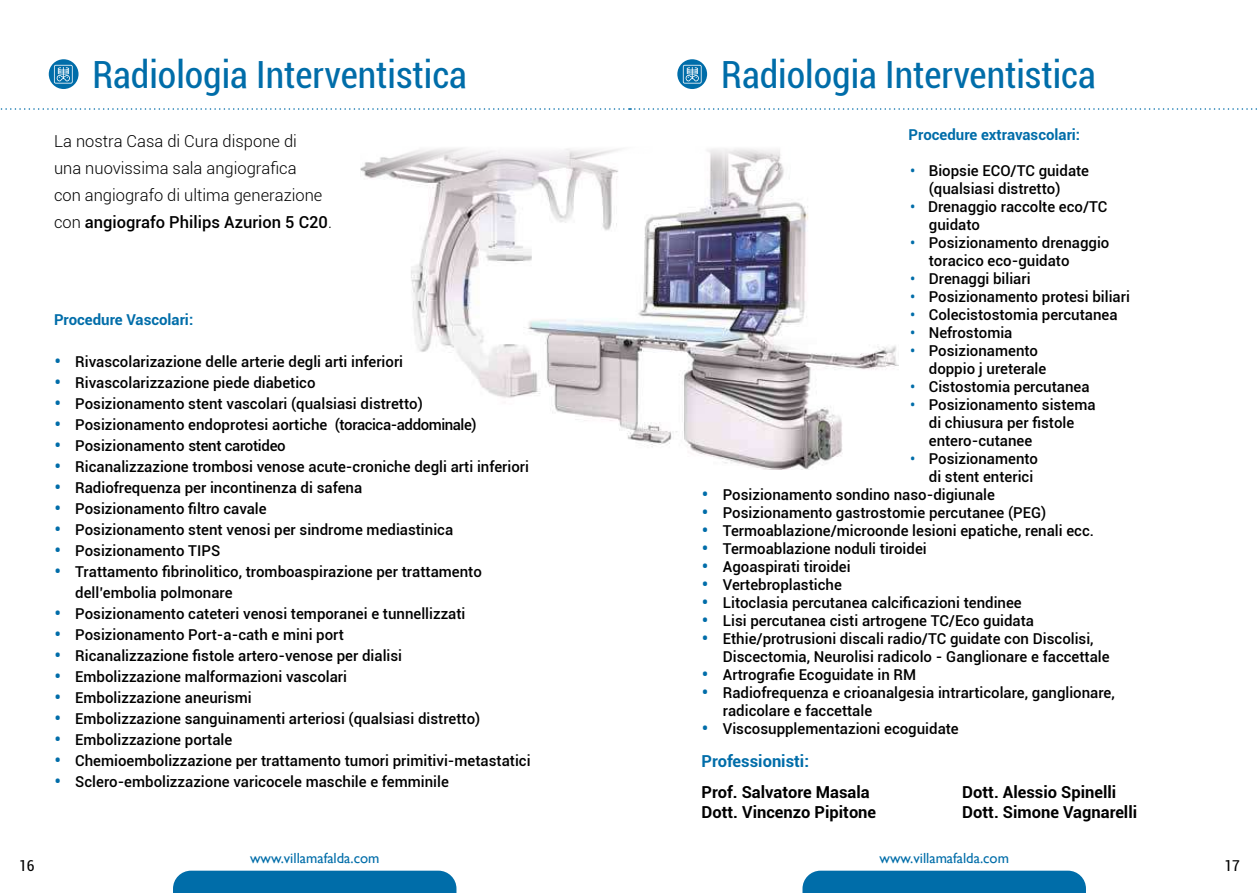
<style>
.page{position:relative;width:1259px;height:893px;background:#fff}
.page>*{position:absolute;margin:0;border:0;box-sizing:border-box;transform-origin:0 0}
.t1{font:condensed 37.5px "Roboto";color:#006da9}
.t2{font:300 16.5px/27px "Roboto";color:#000}
.t3{font:700 16.5px/19.8px "Roboto";color:#000}
.t4{font:700 16.5px "Roboto";color:#006da9}
.t5{font:500 15px/18px "Roboto";color:#000}
.t6{font:700 15px "Roboto";color:#006da9}
.t7{font:condensed 15px "Roboto";color:#000}
.t8{font:14.7px "Gill Sans";color:#006da9}
.s1{font-weight:500}
.s2{color:#006da9}
.s3{font-weight:300;font-size:22.5px;color:#006da9}
</style>
<div class="page">
<div style="left:802px;top:871px;width:284px;height:22px;background:#006da9"></div>
<div style="left:173px;top:871px;width:283px;height:22px;background:#006da9"></div>
<svg style="left:49px;top:59px;width:30px;height:30px"></svg>
<svg style="left:677px;top:59px;width:30px;height:30px"></svg>
<svg style="left:0;top:108px;width:1257px;height:2px"></svg>
<img style="left:361px;top:148px;width:537px;height:321px">
<svg style="left:54px;top:65px;width:19px;height:19px"></svg>
<svg style="left:683px;top:65px;width:18px;height:19px"></svg>
<h1 class="t1" style="left:92px;top:49px;width:376px">Radiologia Interventistica</h1>
<h1 class="t1" style="left:721px;top:49px;width:376px">Radiologia Interventistica</h1>
<p class="t2" style="left:54px;top:127px;width:279px">La nostra Casa di Cura dispone di<br>una nuovissima sala angiografica<br>con angiografo di ultima generazione con <span class="s1">angiografo Philips Azurion 5 C20</span>.</p>
<p class="t6" style="left:908px;top:124px;width:173px">Procedure extravascolari:</p>
<p class="t5" style="left:929px;top:161px;width:162px;text-indent:-19px"><span class="s2">•</span> Biopsie ECO/TC guidate (qualsiasi distretto)</p>
<p class="t5" style="left:929px;top:197px;width:180px;text-indent:-19px"><span class="s2">•</span> Drenaggio raccolte eco/TC guidato</p>
<p class="t5" style="left:929px;top:233px;width:182px;text-indent:-19px"><span class="s2">•</span> Posizionamento drenaggio toracico eco-guidato</p>
<p class="t5" style="left:910px;top:269px;width:122px"><span class="s2">•</span> Drenaggi biliari</p>
<p class="t5" style="left:910px;top:287px;width:221px"><span class="s2">•</span> Posizionamento protesi biliari</p>
<p class="t5" style="left:910px;top:305px;width:209px"><span class="s2">•</span> Colecistostomia percutanea</p>
<p class="t5" style="left:910px;top:323px;width:104px"><span class="s2">•</span> Nefrostomia</p>
<p class="t5" style="left:929px;top:341px;width:119px;text-indent:-19px"><span class="s2">•</span> Posizionamento doppio j ureterale</p>
<p class="t5" style="left:910px;top:377px;width:181px"><span class="s2">•</span> Cistostomia percutanea</p>
<p class="t5" style="left:929px;top:395px;width:168px;text-indent:-19px"><span class="s2">•</span> Posizionamento sistema di chiusura per fistole entero-cutanee</p>
<p class="t5" style="left:929px;top:449px;width:111px;text-indent:-19px"><span class="s2">•</span> Posizionamento di stent enterici</p>
<p class="t5" style="left:701px;top:485px;width:295px"><span class="s3">•</span> Posizionamento sondino naso-digiunale</p>
<p class="t5" style="left:701px;top:503px;width:346px"><span class="s3">•</span> Posizionamento gastrostomie percutanee (PEG)</p>
<p class="t5" style="left:701px;top:521px;width:394px"><span class="s3">•</span> Termoablazione/microonde lesioni epatiche, renali ecc.</p>
<p class="t5" style="left:701px;top:539px;width:227px"><span class="s3">•</span> Termoablazione noduli tiroidei</p>
<p class="t5" style="left:701px;top:557px;width:151px"><span class="s3">•</span> Agoaspirati tiroidei</p>
<p class="t5" style="left:701px;top:575px;width:142px"><span class="s3">•</span> Vertebroplastiche</p>
<p class="t5" style="left:701px;top:593px;width:322px"><span class="s3">•</span> Litoclasia percutanea calcificazioni tendinee</p>
<p class="t5" style="left:701px;top:611px;width:334px"><span class="s3">•</span> Lisi percutanea cisti artrogene TC/Eco guidata</p>
<p class="t5" style="left:723px;top:629px;width:388px;text-indent:-21px"><span class="s3">•</span> Ethie/protrusioni discali radio/TC guidate con Discolisi,<br>Discectomia, Neurolisi radicolo - Ganglionare e faccettale</p>
<p class="t5" style="left:701px;top:665px;width:216px"><span class="s3">•</span> Artrografie Ecoguidate in RM</p>
<p class="t5" style="left:723px;top:683px;width:393px;text-indent:-21px"><span class="s3">•</span> Radiofrequenza e crioanalgesia intrarticolare, ganglionare, radicolare e faccettale</p>
<p class="t5" style="left:701px;top:719px;width:259px"><span class="s3">•</span> Viscosupplementazioni ecoguidate</p>
<p class="t4" style="left:701px;top:749px;width:109px">Professionisti:</p>
<p class="t3" style="left:701px;top:782px;width:176px">Prof. Salvatore Masala<br>Dott. Vincenzo Pipitone</p>
<p class="t3" style="left:962px;top:782px;width:176px">Dott. Alessio Spinelli<br>Dott. Simone Vagnarelli</p>
<p class="t6" style="left:54px;top:309px;width:141px">Procedure Vascolari:</p>
<p class="t5" style="left:54px;top:352px;width:351px"><span class="s3">•</span> Rivascolarizazione delle arterie degli arti inferiori</p>
<p class="t5" style="left:54px;top:373px;width:263px"><span class="s3">•</span> Rivascolarizzazione piede diabetico</p>
<p class="t5" style="left:54px;top:394px;width:370px"><span class="s3">•</span> Posizionamento stent vascolari (qualsiasi distretto)</p>
<p class="t5" style="left:54px;top:415px;width:424px"><span class="s3">•</span> Posizionamento endoprotesi aortiche (toracica-addominale)</p>
<p class="t5" style="left:54px;top:436px;width:233px"><span class="s3">•</span> Posizionamento stent carotideo</p>
<p class="t5" style="left:54px;top:457px;width:476px"><span class="s3">•</span> Ricanalizzazione trombosi venose acute-croniche degli arti inferiori</p>
<p class="t5" style="left:54px;top:478px;width:310px"><span class="s3">•</span> Radiofrequenza per incontinenza di safena</p>
<p class="t5" style="left:54px;top:499px;width:214px"><span class="s3">•</span> Posizionamento filtro cavale</p>
<p class="t5" style="left:54px;top:520px;width:401px"><span class="s3">•</span> Posizionamento stent venosi per sindrome mediastinica</p>
<p class="t5" style="left:54px;top:541px;width:168px"><span class="s3">•</span> Posizionamento TIPS</p>
<p class="t5" style="left:75px;top:561px;width:408px;line-height:21px;text-indent:-21px"><span class="s3">•</span> Trattamento fibrinolitico, tromboaspirazione per trattamento dell’embolia polmonare</p>
<p class="t5" style="left:54px;top:604px;width:413px"><span class="s3">•</span> Posizionamento cateteri venosi temporanei e tunnellizzati</p>
<p class="t5" style="left:54px;top:625px;width:291px"><span class="s3">•</span> Posizionamento Port-a-cath e mini port</p>
<p class="t5" style="left:54px;top:646px;width:350px"><span class="s3">•</span> Ricanalizzazione fistole artero-venose per dialisi</p>
<p class="t5" style="left:54px;top:667px;width:294px"><span class="s3">•</span> Embolizzazione malformazioni vascolari</p>
<p class="t5" style="left:54px;top:688px;width:199px"><span class="s3">•</span> Embolizzazione aneurismi</p>
<p class="t5" style="left:54px;top:709px;width:428px"><span class="s3">•</span> Embolizzazione sanguinamenti arteriosi (qualsiasi distretto)</p>
<p class="t5" style="left:54px;top:730px;width:180px"><span class="s3">•</span> Embolizzazione portale</p>
<p class="t5" style="left:54px;top:751px;width:478px"><span class="s3">•</span> Chemioembolizzazione per trattamento tumori primitivi-metastatici</p>
<p class="t5" style="left:54px;top:772px;width:396px"><span class="s3">•</span> Sclero-embolizzazione varicocele maschile e femminile</p>
<p class="t8" style="left:250px;top:849px;width:131px">www.villamafalda.com</p>
<p class="t8" style="left:879px;top:849px;width:131px">www.villamafalda.com</p>
<p class="t7" style="left:19px;top:855px;width:17px">16</p>
<p class="t7" style="left:1224px;top:855px;width:17px">17</p>
</div>
